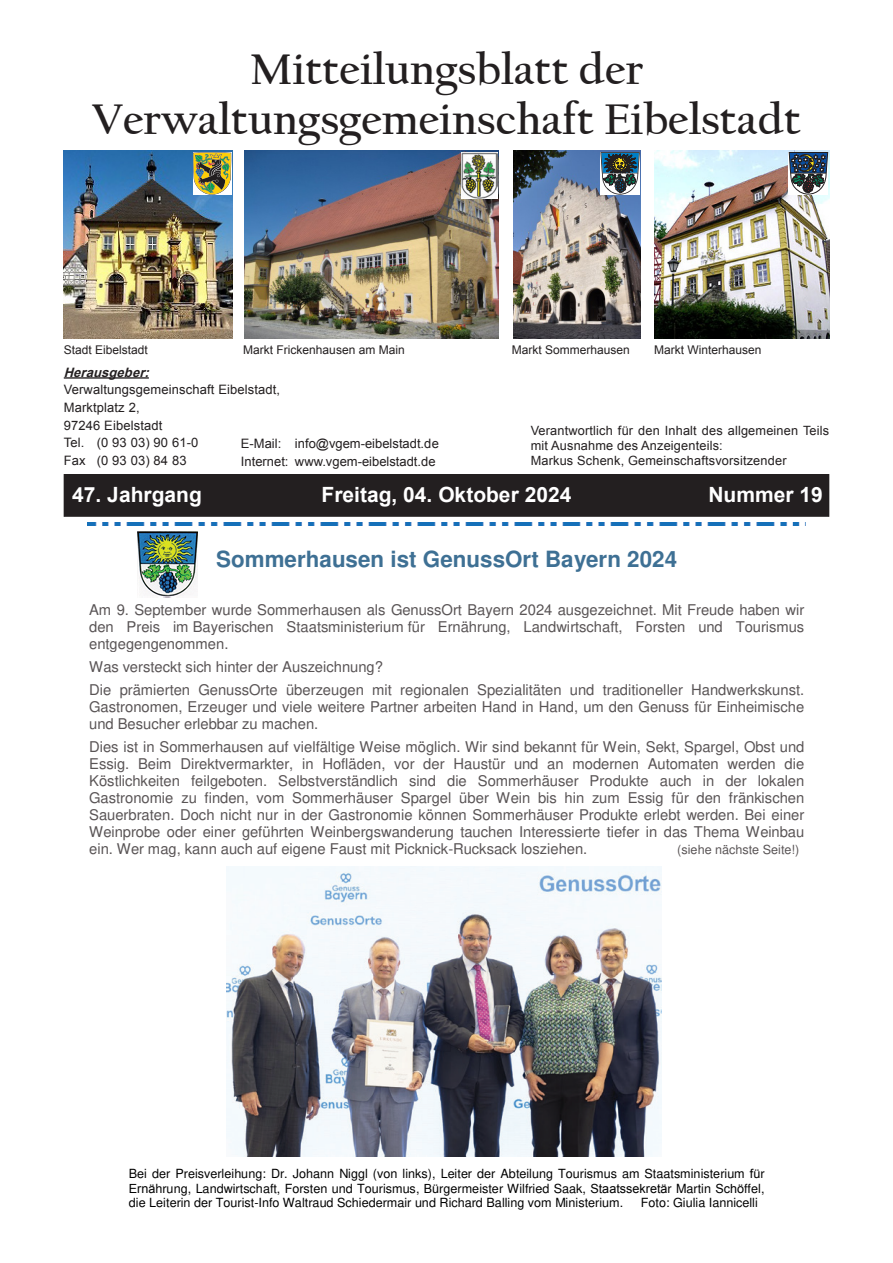
<style>
.page{position:relative;width:893px;height:1263px;background:#fff}
.page>*{position:absolute;margin:0;border:0;box-sizing:border-box;transform-origin:0 0}
.t1{font:700 45px/51px "Californian FB";color:#231f20;text-align:center}
.t2{font:700 22.35px "Helvetica";color:#3e7094}
.t3{font:700 21px "Arial";color:#fff}
.t4{font:14.85px/17px "Helvetica";color:#595455;text-align:justify}
.t5{font:12.9px/17.7px "Arial";letter-spacing:.01em;color:#231f20}
.t6{font:italic 700 12.9px "Arial";color:#231f20}
.t7{font:12.75px/15.3px "Arial";letter-spacing:.015em;color:#231f20}
.t8{font:12.6px/14.4px "Helvetica";letter-spacing:.005em;color:#000;text-align:justify}
.t9{font:12.6px "Helvetica";letter-spacing:.005em;color:#595455}
.t10{font:12px "Arial";color:#231f20}
.s1{font-family:"Arial"}
</style>
<div class="page">
<hr style="left:64px;top:377px;width:85px;height:2px;background:#231f20">
<img style="left:64px;top:151px;width:168px;height:187px">
<img style="left:244px;top:151px;width:255px;height:187px">
<img style="left:513px;top:151px;width:128px;height:187px">
<img style="left:655px;top:151px;width:174px;height:187px">
<svg style="left:193px;top:152px;width:38px;height:43px;background:#9e994f"></svg>
<img style="left:461px;top:152px;width:36px;height:47px">
<svg style="left:600px;top:152px;width:40px;height:43px"></svg>
<svg style="left:789px;top:152px;width:39px;height:43px"></svg>
<div style="left:64px;top:474px;width:765px;height:42px;background:#231f20"></div>
<div style="left:64px;top:474px;width:765px;height:43px;border:1px solid #231f20"></div>
<img style="left:87px;top:522px;width:719px;height:3px">
<img style="left:227px;top:866px;width:435px;height:290px">
<img style="left:137px;top:531px;width:61px;height:67px">
<h1 class="t1" style="left:92px;top:44px;width:711px">Mitteilungsblatt der<br>Verwaltungsgemeinschaft Eibelstadt</h1>
<p class="t10" style="left:64px;top:342px;width:86px">Stadt Eibelstadt</p>
<p class="t10" style="left:243px;top:342px;width:163px">Markt Frickenhausen am Main</p>
<p class="t10" style="left:512px;top:342px;width:120px">Markt Sommerhausen</p>
<p class="t10" style="left:654px;top:342px;width:109px">Markt Winterhausen</p>
<p class="t6" style="left:64px;top:363px;width:91px">Herausgeber:</p>
<p class="t5" style="left:64px;top:381px;width:218px">Verwaltungsgemeinschaft Eibelstadt,<br>Marktplatz 2,<br>97246 Eibelstadt<br>Tel. (0 93 03) 90 61-0<br>Fax (0 93 03) 84 83</p>
<p class="t5" style="left:241px;top:435px;width:200px">E-Mail: info@vgem-eibelstadt.de<br>Internet: www.vgem-eibelstadt.de</p>
<p class="t7" style="left:531px;top:423px;width:300px">Verantwortlich für den Inhalt des allgemeinen Teils mit Ausnahme des Anzeigenteils:<br>Markus Schenk, Gemeinschaftsvorsitzender</p>
<h3 class="t3" style="left:72px;top:481px;width:131px">47. Jahrgang</h3>
<h3 class="t3" style="left:322px;top:481px;width:251px">Freitag, 04. Oktober 2024</h3>
<h3 class="t3" style="left:708px;top:481px;width:116px">Nummer 19</h3>
<h2 class="t2" style="left:216px;top:550px;width:463px">Sommerhausen ist GenussOrt Bayern 2024</h2>
<p class="t4" style="left:89px;top:602px;width:717px">Am 9. September wurde Sommerhausen als GenussOrt Bayern 2024 ausgezeichnet. Mit Freude haben wir den Preis im Bayerischen Staatsministerium für Ernährung, Landwirtschaft, Forsten und Tourismus entgegengenommen.</p>
<p class="t4" style="left:89px;top:656px;width:717px;line-height:23.4px">Was versteckt sich hinter der Auszeichnung?<br>Die prämierten GenussOrte überzeugen mit regionalen Spezialitäten und traditioneller Handwerkskunst.</p>
<p class="t4" style="left:89px;top:700px;width:717px">Gastronomen, Erzeuger und viele weitere Partner arbeiten Hand in Hand, um den Genuss für Einheimische und Besucher erlebbar zu machen.</p>
<p class="t4" style="left:89px;top:740px;width:717px">Dies ist in Sommerhausen auf vielfältige Weise möglich. Wir sind bekannt für Wein, Sekt, Spargel, Obst und Essig. Beim Direktvermarkter, in Hofläden, vor der Haustür und an modernen Automaten werden die Köstlichkeiten feilgeboten. Selbstverständlich sind die Sommerhäuser Produkte auch in der lokalen Gastronomie zu finden, vom Sommerhäuser Spargel über Wein bis hin zum Essig für den fränkischen Sauerbraten. Doch nicht nur in der Gastronomie können Sommerhäuser Produkte erlebt werden. Bei einer Weinprobe oder einer geführten Weinbergswanderung tauchen Interessierte tiefer in das Thema Weinbau ein. Wer mag, kann auch auf eigene Faust mit Picknick-Rucksack losziehen.</p>
<p class="t9" style="left:677px;top:845px;width:124px">(siehe nächste Seite!)</p>
<p class="t8" style="left:129px;top:1167px;width:637px">Bei der Preisverleihung: Dr. Johann Niggl (von links), Leiter der Abteilung Tourismus am Staatsministerium <span class="s1">fü</span>r <span class="s1">Ernä</span>hrung, Landwirtschaft, Forsten und Tourismus, <span class="s1">Bü</span>rgermeister Wilfried Saak, <span class="s1">Staatssekretä</span>r Martin <span class="s1">Schö</span>ffel, die Leiterin der Tourist-Info Waltraud Schiedermair und Richard Balling vom Ministerium.</p>
<p class="t8" style="left:641px;top:1196px;width:119px">Foto: Giulia Iannicelli</p>
</div>
